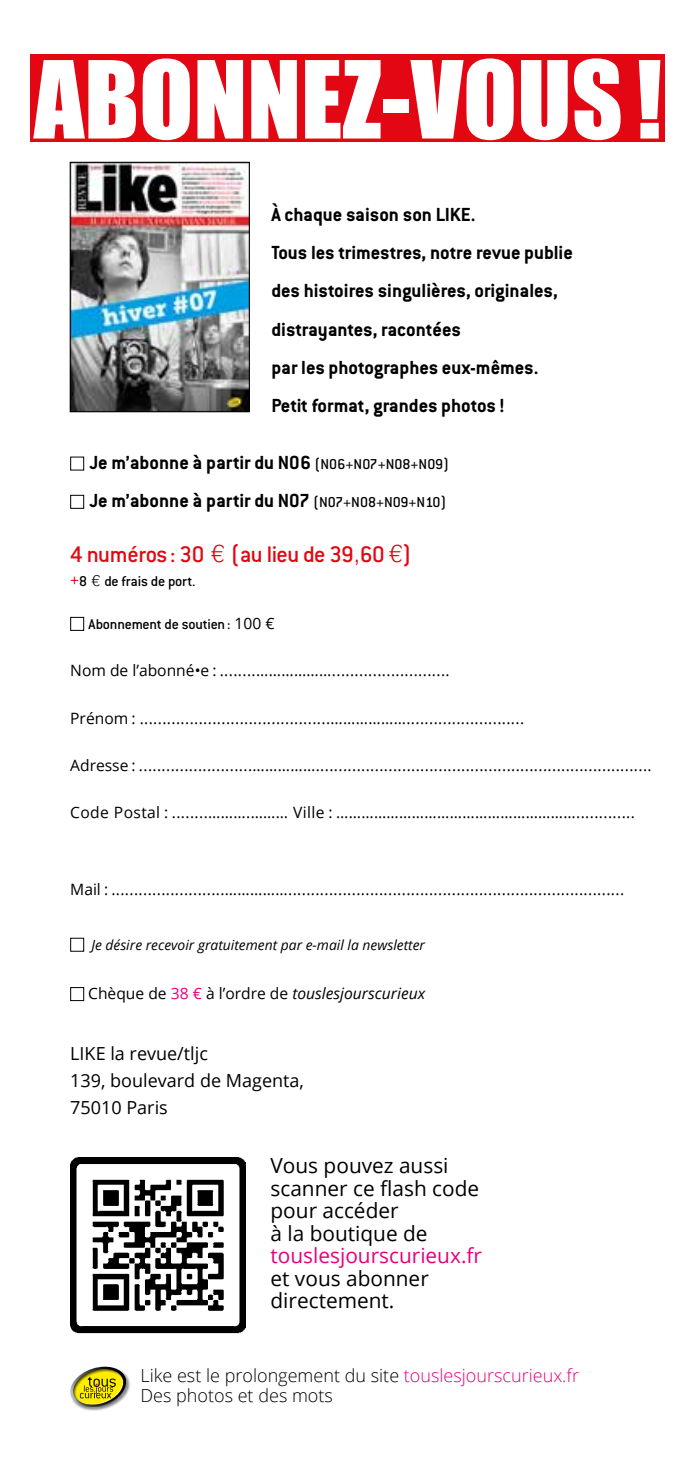
<style>
.page{position:relative;width:696px;height:1467px;background:#fff}
.page>*{position:absolute;margin:0;border:0;box-sizing:border-box;transform-origin:0 0}
.t1{font:99.23px "Impact";color:#fff}
.t2{font:500 24.75px "Conduit ITC";letter-spacing:-.025em;color:#e30613}
.t3{font:700 20.7px/38.2px "Conduit ITC";color:#000}
.t4{font:20.7px/22.5px "Open Sans";color:#000}
.t5{font:20.7px "Open Sans";color:#e6007d}
.t6{font:300 18px/20.2px "Open Sans";color:#000}
.t7{font:18px/27px "Open Sans";color:#000}
.t8{font:15.53px "Open Sans";color:#000}
.t9{font:15.53px "Open Sans";letter-spacing:.025em;color:#000}
.t10{font:500 15.53px "Conduit ITC";letter-spacing:-.015em;color:#000}
.t11{font:italic 15.53px "Open Sans";color:#000}
.t12{font:italic 13.95px "Open Sans";color:#000}
.s1{font-weight:500;font-size:15.75px}
.s2{font-family:"Helvetica";font-weight:300}
.s3{font-family:"Open Sans";font-weight:400;color:#e30613}
.s4{font-family:"Open Sans";font-weight:400}
.s5{font-style:normal}
.s6{font-style:normal;color:#e6007d}
.s7{color:#e6007d}
</style>
<div class="page">
<div style="left:70px;top:457px;width:14px;height:13px;border:1px solid #000"></div>
<div style="left:70px;top:495px;width:14px;height:14px;border:1px solid #000"></div>
<div style="left:70px;top:617px;width:14px;height:14px;border:1px solid #000"></div>
<div style="left:70px;top:938px;width:14px;height:14px;border:1px solid #000"></div>
<div style="left:70px;top:987px;width:14px;height:14px;border:1px solid #000"></div>
<div style="left:30px;top:55px;width:634px;height:87px;background:#e30613"></div>
<img style="left:72px;top:164px;width:176px;height:246px">
<div style="left:70px;top:162px;width:180px;height:250px;border:1px solid #000"></div>
<img style="left:70px;top:1157px;width:175px;height:177px">
<div style="left:71px;top:1367px;width:60px;height:44px;background:#000;opacity:.45"></div>
<svg style="left:70px;top:1366px;width:59px;height:45px"></svg>
<h1 class="t1" style="left:34px;top:23px;width:629px">ABONNEZ-VOUS!</h1>
<h3 class="t3" style="left:271px;top:195px;width:303px">À chaque saison son LIKE.<br>Tous les trimestres, notre revue publie des histoires singulières, originales, distrayantes, racontées<br>par les photographes eux-mêmes.<br>Petit format, grandes photos !</h3>
<h3 class="t3" style="left:89px;top:443px;width:360px">Je m’abonne à partir du N06 <span class="s1">(N06+N07+N08+N09)<br></span>Je m’abonne à partir du N07 <span class="s1">(N07+N08+N09+N10)</span></h3>
<h2 class="t2" style="left:70px;top:540px;width:342px">4 numéros: 30 <span class="s2">€</span> (au lieu de 39<span class="s2">,</span>60 <span class="s2">€</span>)</h2>
<p class="t10" style="left:70px;top:573px;width:127px"><span class="s3">+</span>8 <span class="s2">€</span> de frais de port.</p>
<p class="t10" style="left:89px;top:615px;width:187px">Abonnement de soutien : <span class="s4">100 €</span></p>
<p class="t8" style="left:70px;top:660px;width:381px">Nom de l’abonné•e : ........………………..........................</p>
<p class="t8" style="left:70px;top:707px;width:455px">Prénom : ..........................................………………..........................</p>
<p class="t8" style="left:70px;top:755px;width:582px">Adresse : .........................……………..........................................................................</p>
<p class="t9" style="left:70px;top:802px;width:566px">Code Postal : ........……….……… Ville : ………………………………………………….............</p>
<p class="t8" style="left:70px;top:878px;width:555px">Mail : .........................……………..........................................................................</p>
<p class="t12" style="left:91px;top:935px;width:335px">Je désire recevoir gratuitement par e-mail la newsletter</p>
<p class="t11" style="left:88px;top:983px;width:338px"><span class="s5">Chèque de</span> <span class="s6">38 €</span> <span class="s5">à l’ordre de</span> touslesjourscurieux</p>
<p class="t7" style="left:70px;top:1040px;width:235px">LIKE la revue/tljc<br>139, boulevard de Magenta,<br>75010 Paris</p>
<h3 class="t4" style="left:270px;top:1154px;width:210px">Vous pouvez aussi scanner ce flash code pour accéder<br>à la boutique de</h3>
<h3 class="t5" style="left:270px;top:1242px;width:213px">touslesjourscurieux.fr</h3>
<h3 class="t4" style="left:270px;top:1266px;width:160px">et vous abonner directement.</h3>
<p class="t6" style="left:140px;top:1364px;width:440px">Like est le prolongement du site <span class="s7">touslesjourscurieux.fr<br></span>Des photos et des mots</p>
</div>
